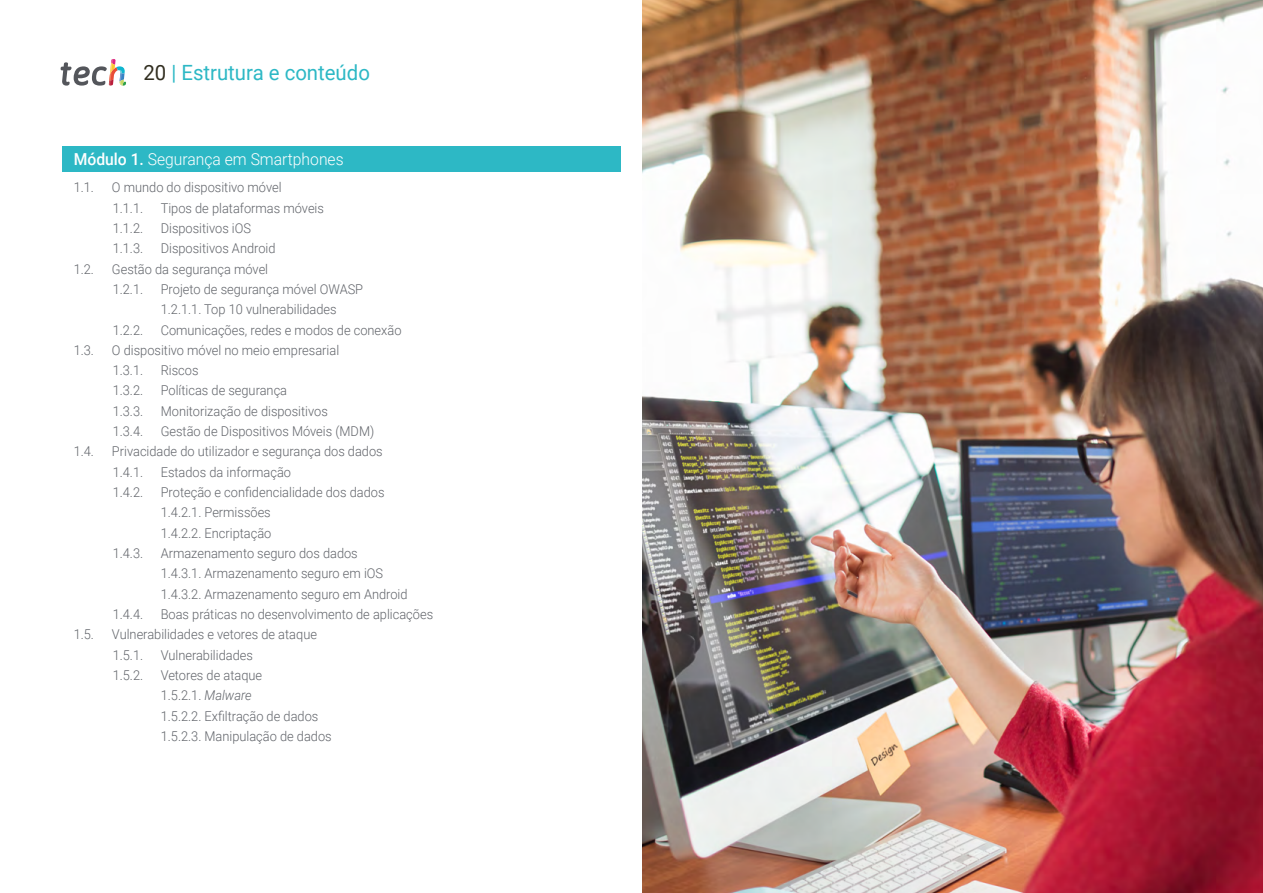
<style>
.page{position:relative;width:1263px;height:893px;background:#fff}
.page>*{position:absolute;margin:0;border:0;box-sizing:border-box;transform-origin:0 0}
.t1{font:21px "Roboto";color:#2db8c5}
.t2{font:300 16.5px "Roboto";color:#fff;scale:.95 1}
.t3{font:300 13.5px/20.4px "Roboto";color:#61646a;scale:.95 1}
.s1{color:#312e20}
.s2{font-weight:500}
.s3{font-style:italic}
</style>
<div class="page">
<div style="left:63px;top:147px;width:558px;height:25px;background:#2db8c5"></div>
<svg style="left:61px;top:59px;width:65px;height:27px"></svg>
<img style="left:642px;top:0;width:621px;height:893px">
<h1 class="t1" style="left:144px;top:57px;width:228px"><span class="s1">20</span> | Estrutura e conteúdo</h1>
<p class="t2" style="left:74px;top:148px;width:286px"><span class="s2">Módulo 1.</span> Segurança em Smartphones</p>
<p class="t3" style="left:74px;top:177px;width:23px">1.1.</p>
<p class="t3" style="left:112px;top:177px;width:180px">O mundo do dispositivo móvel<br>1.1.1.</p>
<p class="t3" style="left:161px;top:197px;width:173px">Tipos de plataformas móveis</p>
<p class="t3" style="left:113px;top:217px;width:34px">1.1.2.</p>
<p class="t3" style="left:161px;top:217px;width:97px">Dispositivos iOS</p>
<p class="t3" style="left:113px;top:238px;width:34px">1.1.3.</p>
<p class="t3" style="left:161px;top:238px;width:122px">Dispositivos Android</p>
<p class="t3" style="left:74px;top:258px;width:23px">1.2.</p>
<p class="t3" style="left:112px;top:258px;width:166px">Gestão da segurança móvel<br>1.2.1.</p>
<p class="t3" style="left:161px;top:278px;width:215px">Projeto de segurança móvel OWASP<br>1.2.1.1. Top 10 vulnerabilidades</p>
<p class="t3" style="left:113px;top:319px;width:34px">1.2.2.</p>
<p class="t3" style="left:161px;top:319px;width:255px">Comunicações, redes e modos de conexão</p>
<p class="t3" style="left:74px;top:339px;width:23px">1.3.</p>
<p class="t3" style="left:112px;top:339px;width:241px">O dispositivo móvel no meio empresarial<br>1.3.1.</p>
<p class="t3" style="left:161px;top:360px;width:41px">Riscos</p>
<p class="t3" style="left:113px;top:380px;width:34px">1.3.2.</p>
<p class="t3" style="left:161px;top:380px;width:135px">Políticas de segurança</p>
<p class="t3" style="left:113px;top:400px;width:34px">1.3.3.</p>
<p class="t3" style="left:161px;top:400px;width:177px">Monitorização de dispositivos</p>
<p class="t3" style="left:113px;top:421px;width:34px">1.3.4.</p>
<p class="t3" style="left:161px;top:421px;width:226px">Gestão de Dispositivos Móveis (MDM)</p>
<p class="t3" style="left:74px;top:441px;width:23px">1.4.</p>
<p class="t3" style="left:112px;top:441px;width:287px">Privacidade do utilizador e segurança dos dados<br>1.4.1.</p>
<p class="t3" style="left:161px;top:461px;width:139px">Estados da informação</p>
<p class="t3" style="left:113px;top:482px;width:34px">1.4.2.</p>
<p class="t3" style="left:161px;top:482px;width:237px">Proteção e confidencialidade dos dados<br>1.4.2.1. Permissões<br>1.4.2.2. Encriptação</p>
<p class="t3" style="left:113px;top:543px;width:34px">1.4.3.</p>
<p class="t3" style="left:161px;top:543px;width:261px">Armazenamento seguro dos dados<br>1.4.3.1. Armazenamento seguro em iOS<br>1.4.3.2. Armazenamento seguro em Android</p>
<p class="t3" style="left:113px;top:604px;width:34px">1.4.4.</p>
<p class="t3" style="left:161px;top:604px;width:288px">Boas práticas no desenvolvimento de aplicações</p>
<p class="t3" style="left:74px;top:624px;width:23px">1.5.</p>
<p class="t3" style="left:112px;top:624px;width:217px">Vulnerabilidades e vetores de ataque<br>1.5.1.</p>
<p class="t3" style="left:161px;top:644px;width:99px">Vulnerabilidades</p>
<p class="t3" style="left:113px;top:665px;width:34px">1.5.2.</p>
<p class="t3" style="left:161px;top:665px;width:182px">Vetores de ataque<br>1.5.2.1. <span class="s3">Malware<br></span>1.5.2.2. Exfiltração de dados<br>1.5.2.3. Manipulação de dados</p>
</div>
